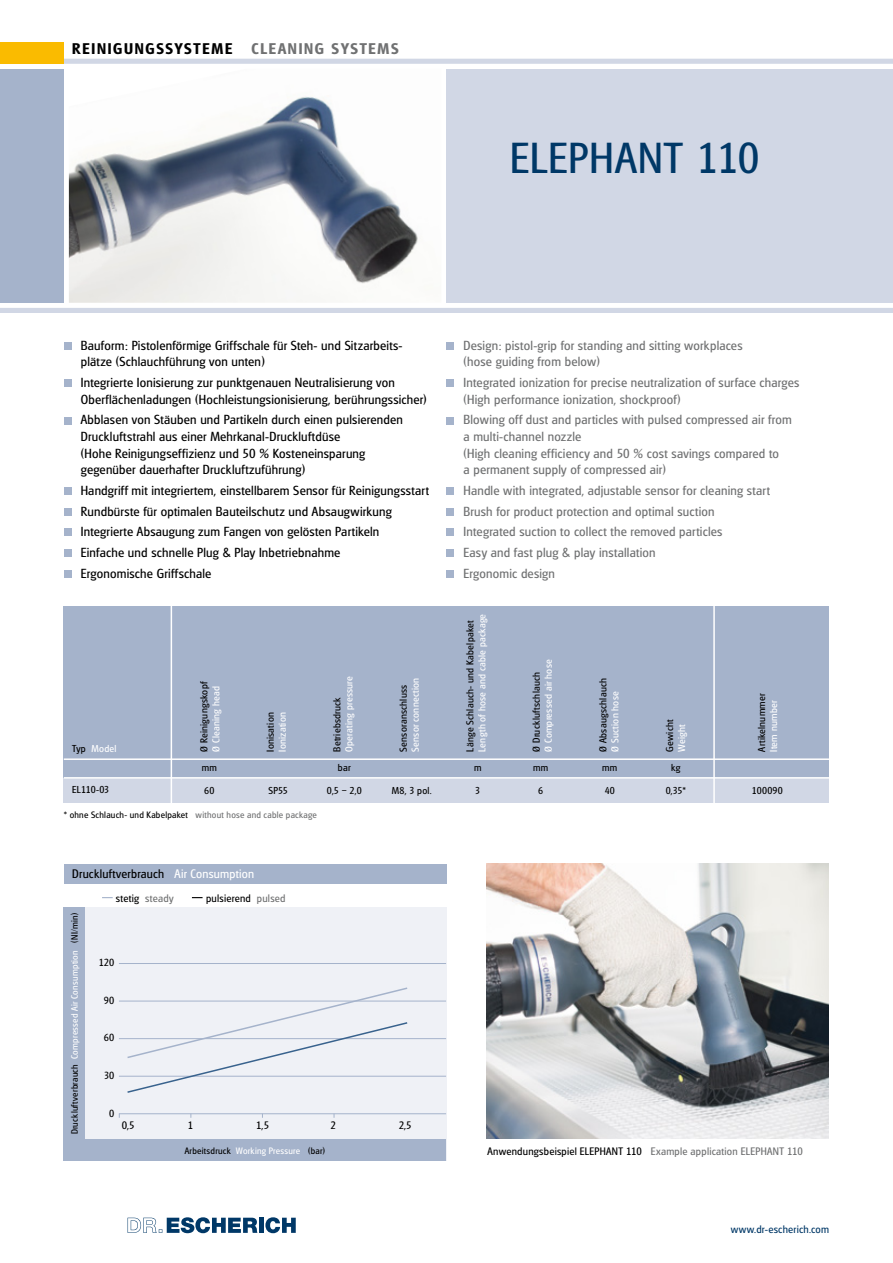
<style>
.page{position:relative;width:893px;height:1263px;background:#fff}
.page>*{position:absolute;margin:0;border:0;box-sizing:border-box;transform-origin:0 0}
.Produktname{font:42px "Glasgow Serial";letter-spacing:.02em;color:#003867}
.t1{font:700 15px "Glasgow Serial";letter-spacing:.115em;color:#000}
.t2{font:700 15px "Glasgow Serial";letter-spacing:.115em;color:#707172}
.Fließtext_Anstriche{font:12.75px/16.5px "Glasgow Serial";letter-spacing:.015em;color:#000}
.Fließtext_Anstriche-2{font:12.75px/16.5px "Glasgow Serial";letter-spacing:.015em;color:#707172}
.t3{font:12px "Glasgow Serial";letter-spacing:.02em;color:#000}
.Bildunterschrift_dt{font:10.5px "Glasgow Serial";letter-spacing:.02em;color:#000}
.t4{font:10.5px "Glasgow Serial";letter-spacing:.025em;color:#003867}
.t5{font:10.05px "Glasgow Serial";letter-spacing:.005em;color:#000}
.Tabellen-Inhalt{font:9.75px/12px "Glasgow Serial";letter-spacing:.025em;color:#000}
.Tabellen-Inhalt-2{font:9.75px/12px "Glasgow Serial";letter-spacing:.025em;color:#fff}
.Erklärungen_6_pt{font:9px "Glasgow Serial";letter-spacing:.025em;color:#000}
.s1{color:#000}
.s2{color:#fff}
.s3{color:#707172}
</style>
<div class="page">
<svg style="left:128px;top:1217px;width:129px;height:16px"></svg>
<hr style="left:259px;top:1218px;width:4px;height:15px;background:#003867">
<svg style="left:265px;top:1217px;width:31px;height:16px"></svg>
<div style="left:0;top:69px;width:64px;height:234px;background:#a5b3cb"></div>
<div style="left:446px;top:69px;width:447px;height:234px;background:#d1d7e5"></div>
<div style="left:0;top:308px;width:893px;height:5px;background:#d1d7e5"></div>
<div style="left:0;top:59px;width:893px;height:5px;background:#d1d7e5"></div>
<div style="left:0;top:43px;width:64px;height:21px;background:#fabb00"></div>
<img style="left:69px;top:96px;width:349px;height:207px">
<div style="left:446px;top:342px;width:8px;height:8px;background:#a5b3cb"></div>
<div style="left:446px;top:380px;width:8px;height:7px;background:#a5b3cb"></div>
<div style="left:446px;top:417px;width:8px;height:7px;background:#a5b3cb"></div>
<div style="left:446px;top:487px;width:8px;height:8px;background:#a5b3cb"></div>
<div style="left:446px;top:508px;width:8px;height:7px;background:#a5b3cb"></div>
<div style="left:446px;top:529px;width:8px;height:7px;background:#a5b3cb"></div>
<div style="left:446px;top:549px;width:8px;height:8px;background:#a5b3cb"></div>
<div style="left:446px;top:570px;width:8px;height:8px;background:#a5b3cb"></div>
<div style="left:64px;top:606px;width:765px;height:153px;background:#a5b3cb"></div>
<div style="left:64px;top:759px;width:765px;height:19px;background:#a5b3cb"></div>
<div style="left:64px;top:778px;width:765px;height:24px;background:#d1d7e5"></div>
<hr style="left:64px;top:758px;width:767px;height:2px;background:#fff">
<hr style="left:64px;top:777px;width:767px;height:2px;background:#fff">
<hr style="left:171px;top:604px;width:1px;height:221px;background:#fff">
<hr style="left:713px;top:604px;width:2px;height:221px;background:#fff">
<img style="left:487px;top:864px;width:342px;height:274px">
<div style="left:64px;top:342px;width:7px;height:8px;background:#a5b3cb"></div>
<div style="left:64px;top:380px;width:7px;height:7px;background:#a5b3cb"></div>
<div style="left:64px;top:417px;width:7px;height:7px;background:#a5b3cb"></div>
<div style="left:64px;top:487px;width:7px;height:8px;background:#a5b3cb"></div>
<div style="left:64px;top:508px;width:7px;height:7px;background:#a5b3cb"></div>
<div style="left:64px;top:529px;width:7px;height:7px;background:#a5b3cb"></div>
<div style="left:64px;top:549px;width:7px;height:8px;background:#a5b3cb"></div>
<div style="left:64px;top:570px;width:7px;height:8px;background:#a5b3cb"></div>
<div style="left:64px;top:864px;width:382px;height:19px;background:#a5b3cb"></div>
<div style="left:64px;top:907px;width:382px;height:253px;background:#eff1f6"></div>
<hr style="left:119px;top:1113px;width:327px;height:1px;background:#a5b3cb">
<hr style="left:119px;top:1076px;width:327px;height:1px;background:#a5b3cb">
<hr style="left:119px;top:1038px;width:327px;height:1px;background:#a5b3cb">
<hr style="left:119px;top:1001px;width:327px;height:1px;background:#a5b3cb">
<hr style="left:119px;top:963px;width:327px;height:1px;background:#a5b3cb">
<svg style="left:126px;top:987px;width:283px;height:106px"></svg>
<div style="left:64px;top:1140px;width:382px;height:21px;background:#a5b3cb"></div>
<div style="left:64px;top:907px;width:21px;height:233px;background:#a5b3cb"></div>
<p class="t1" style="left:72px;top:39px;width:162px">REINIGUNGSSYSTEME</p>
<p class="t2" style="left:251px;top:39px;width:149px">CLEANING SYSTEMS</p>
<p class="Produktname" style="left:510px;top:132px;width:251px">ELEPHANT 110</p>
<p class="Fließtext_Anstriche" style="left:81px;top:337px;width:323px">Bauform: Pistolenförmige Griffschale für Steh- und Sitzarbeits&shy;plätze (Schlauchführung von unten)</p>
<p class="Fließtext_Anstriche" style="left:81px;top:374px;width:347px">Integrierte Ionisierung zur punktgenauen Neutralisierung von<br>Oberflächenladungen (Hochleistungsionisierung, berührungssicher)</p>
<p class="Fließtext_Anstriche" style="left:81px;top:412px;width:324px">Abblasen von Stäuben und Partikeln durch einen pulsierenden Druckluftstrahl aus einer Mehrkanal-Druckluftdüse<br>(Hohe Reinigungseffizienz und 50 % Kosteneinsparung gegenüber dauerhafter Druckluftzuführung)</p>
<p class="Fließtext_Anstriche" style="left:81px;top:482px;width:350px">Handgriff mit integriertem, einstellbarem Sensor für Reinigungsstart</p>
<p class="Fließtext_Anstriche" style="left:81px;top:503px;width:312px">Rundbürste für optimalen Bauteilschutz und Absaugwirkung</p>
<p class="Fließtext_Anstriche" style="left:81px;top:523px;width:300px">Integrierte Absaugung zum Fangen von gelösten Partikeln</p>
<p class="Fließtext_Anstriche" style="left:81px;top:544px;width:261px">Einfache und schnelle Plug &amp; Play Inbetriebnahme</p>
<p class="Fließtext_Anstriche" style="left:81px;top:565px;width:132px">Ergonomische Griffschale</p>
<p class="Fließtext_Anstriche-2" style="left:463px;top:337px;width:281px">Design: pistol-grip for standing and sitting workplaces (hose guiding from below)</p>
<p class="Fließtext_Anstriche-2" style="left:463px;top:374px;width:337px">Integrated ionization for precise neutralization of surface charges (High performance ionization, shockproof)</p>
<p class="Fließtext_Anstriche-2" style="left:463px;top:412px;width:330px">Blowing off dust and particles with pulsed compressed air from a multi-channel nozzle<br>(High cleaning efficiency and 50 % cost savings compared to<br>a permanent supply of compressed air)</p>
<p class="Fließtext_Anstriche-2" style="left:463px;top:482px;width:308px">Handle with integrated, adjustable sensor for cleaning start</p>
<p class="Fließtext_Anstriche-2" style="left:463px;top:503px;width:253px">Brush for product protection and optimal suction</p>
<p class="Fließtext_Anstriche-2" style="left:463px;top:523px;width:260px">Integrated suction to collect the removed particles</p>
<p class="Fließtext_Anstriche-2" style="left:463px;top:544px;width:194px">Easy and fast plug &amp; play installation</p>
<p class="Fließtext_Anstriche-2" style="left:463px;top:565px;width:93px">Ergonomic design</p>
<p class="Tabellen-Inhalt-2" style="left:72px;top:742px;width:46px"><span class="s1">Typ</span> Model</p>
<p class="Tabellen-Inhalt" style="left:72px;top:784px;width:39px">EL110-03</p>
<p class="Tabellen-Inhalt" style="left:198px;top:752px;width:72px;rotate:-90deg">Ø Reinigungskopf<br><span class="s2">Ø Cleaning head</span></p>
<p class="Tabellen-Inhalt" style="left:264px;top:752px;width:41px;rotate:-90deg">Ionisation<br><span class="s2">Ionization</span></p>
<p class="Tabellen-Inhalt-2" style="left:331px;top:752px;width:77px;rotate:-90deg"><span class="s1">Betriebsdruck<br></span>Operating pressure</p>
<p class="Tabellen-Inhalt-2" style="left:397px;top:752px;width:76px;rotate:-90deg"><span class="s1">Sensoranschluss<br></span>Sensor connection</p>
<p class="Tabellen-Inhalt" style="left:464px;top:752px;width:139px;rotate:-90deg">Länge Schlauch- und Kabelpaket<br><span class="s2">Length of hose and cable package</span></p>
<p class="Tabellen-Inhalt" style="left:530px;top:752px;width:94px;rotate:-90deg">Ø Druckluftschlauch<br><span class="s2">Ø Compressed air hose</span></p>
<p class="Tabellen-Inhalt" style="left:597px;top:752px;width:75px;rotate:-90deg">Ø Absaugschlauch<br><span class="s2">Ø Suction hose</span></p>
<p class="Tabellen-Inhalt" style="left:663px;top:752px;width:34px;rotate:-90deg">Gewicht<br><span class="s2">Weight</span></p>
<p class="Tabellen-Inhalt" style="left:755px;top:752px;width:60px;rotate:-90deg">Artikelnummer<br><span class="s2">Item number</span></p>
<p class="Tabellen-Inhalt" style="left:202px;top:761px;width:17px">mm</p>
<p class="Tabellen-Inhalt" style="left:338px;top:761px;width:14px">bar</p>
<p class="Tabellen-Inhalt" style="left:474px;top:761px;width:9px">m</p>
<p class="Tabellen-Inhalt" style="left:533px;top:761px;width:17px">mm</p>
<p class="Tabellen-Inhalt" style="left:602px;top:761px;width:17px">mm</p>
<p class="Tabellen-Inhalt" style="left:671px;top:761px;width:11px">kg</p>
<p class="Tabellen-Inhalt" style="left:204px;top:784px;width:12px">60</p>
<p class="Tabellen-Inhalt" style="left:269px;top:784px;width:21px">SP55</p>
<p class="Tabellen-Inhalt" style="left:327px;top:784px;width:36px">0,5 – 2,0</p>
<p class="Tabellen-Inhalt" style="left:392px;top:784px;width:41px">M8, 3 pol.</p>
<p class="Tabellen-Inhalt" style="left:475px;top:784px;width:7px">3</p>
<p class="Tabellen-Inhalt" style="left:538px;top:784px;width:7px">6</p>
<p class="Tabellen-Inhalt" style="left:605px;top:784px;width:12px">40</p>
<p class="Tabellen-Inhalt" style="left:666px;top:784px;width:22px">0,35*</p>
<p class="Tabellen-Inhalt" style="left:752px;top:784px;width:32px">100090</p>
<p class="Erklärungen_6_pt" style="left:64px;top:809px;width:255px">* ohne Schlauch- und Kabelpaket <span class="s3">without hose and cable package</span></p>
<p class="t3" style="left:72px;top:867px;width:183px">Druckluftverbrauch <span class="s2">Air Consumption</span></p>
<p class="Erklärungen_6_pt" style="left:69px;top:1134px;width:223px;rotate:-90deg">Druckluftverbrauch <span class="s2">Compressed Air Consumption</span> (NI/min)</p>
<p class="Bildunterschrift_dt" style="left:116px;top:891px;width:59px">stetig <span class="s3">steady</span></p>
<p class="Bildunterschrift_dt" style="left:206px;top:891px;width:81px">pulsierend <span class="s3">pulsed</span></p>
<p class="t5" style="left:99px;top:957px;width:17px">120</p>
<p class="t5" style="left:104px;top:994px;width:12px">90</p>
<p class="t5" style="left:104px;top:1032px;width:12px">60</p>
<p class="t5" style="left:104px;top:1069px;width:12px">30</p>
<p class="t5" style="left:109px;top:1107px;width:7px">0</p>
<p class="Bildunterschrift_dt" style="left:122px;top:1119px;width:14px">0,5</p>
<p class="Bildunterschrift_dt" style="left:188px;top:1119px;width:7px">1</p>
<p class="Bildunterschrift_dt" style="left:256px;top:1119px;width:14px">1,5</p>
<p class="Bildunterschrift_dt" style="left:330px;top:1119px;width:7px">2</p>
<p class="Bildunterschrift_dt" style="left:399px;top:1119px;width:14px">2,5</p>
<p class="Erklärungen_6_pt" style="left:185px;top:1145px;width:142px">Arbeitsdruck <span class="s2">Working Pressure</span> (bar)</p>
<p class="Bildunterschrift_dt" style="left:488px;top:1145px;width:317px">Anwendungsbeispiel ELEPHANT 110 <span class="s3">Example application ELEPHANT 110</span></p>
<p class="t4" style="left:731px;top:1223px;width:100px">www.dr-escherich.com</p>
</div>
